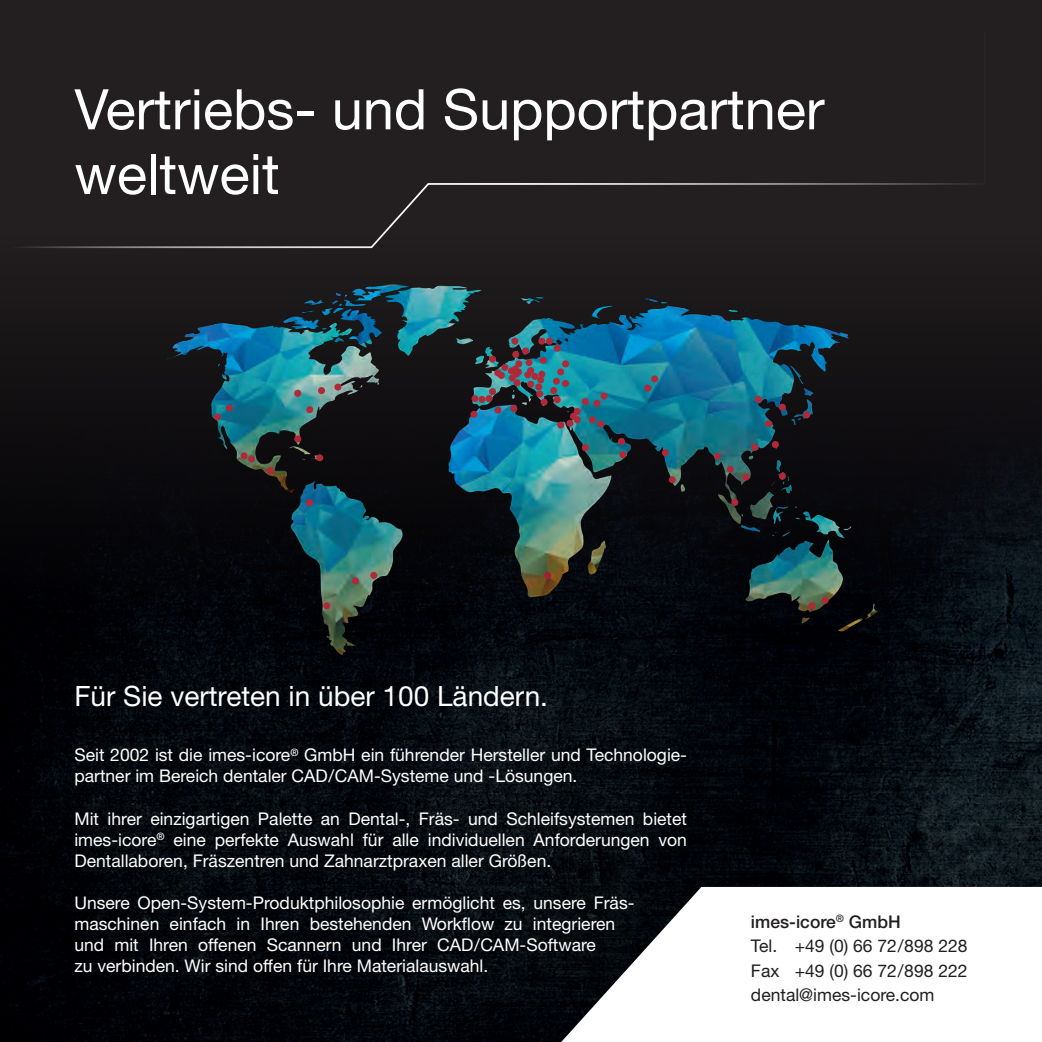
<style>
.page{position:relative;width:1042px;height:1042px;background:#231f20}
.page>*{position:absolute;margin:0;border:0;box-sizing:border-box;transform-origin:0 0}
.t1{font:56px/64.8px "Helvetica Neue LT Pro";color:#fff}
.t2{font:28px "Helvetica Neue LT Pro";color:#fff}
.t3{font:17.5px/21px "Helvetica Neue LT Pro";color:#fff}
.t4{font:17.5px/24.5px "Helvetica Neue LT Pro";color:#231f20}
.s1{font-weight:500}
</style>
<div class="page">
<img style="left:0;top:329px;width:1042px;height:713px">
<img style="left:161px;top:284px;width:729px;height:375px">
<div style="left:544px;top:572px;width:7px;height:7px;background:#a61c37;border-radius:50%"></div>
<div style="left:821px;top:597px;width:7px;height:7px;background:#b12938;border-radius:50%"></div>
<div style="left:808px;top:602px;width:7px;height:7px;background:#b12938;border-radius:50%"></div>
<div style="left:557px;top:421px;width:7px;height:7px;background:#b12938;border-radius:50%"></div>
<div style="left:570px;top:413px;width:7px;height:7px;background:#b12938;border-radius:50%"></div>
<div style="left:574px;top:416px;width:7px;height:7px;background:#b12938;border-radius:50%"></div>
<div style="left:566px;top:420px;width:7px;height:7px;background:#b12938;border-radius:50%"></div>
<div style="left:574px;top:408px;width:7px;height:7px;background:#b12938;border-radius:50%"></div>
<div style="left:618px;top:438px;width:7px;height:7px;background:#b12938;border-radius:50%"></div>
<div style="left:600px;top:392px;width:7px;height:7px;background:#b12938;border-radius:50%"></div>
<div style="left:644px;top:384px;width:7px;height:8px;background:#b12938;border-radius:50%"></div>
<div style="left:651px;top:375px;width:7px;height:7px;background:#b12938;border-radius:50%"></div>
<div style="left:593px;top:400px;width:7px;height:7px;background:#b12938;border-radius:50%"></div>
<div style="left:582px;top:398px;width:7px;height:7px;background:#b12938;border-radius:50%"></div>
<div style="left:619px;top:451px;width:7px;height:7px;background:#b12938;border-radius:50%"></div>
<div style="left:779px;top:404px;width:7px;height:7px;background:#b12938;border-radius:50%"></div>
<div style="left:765px;top:420px;width:7px;height:7px;background:#b12938;border-radius:50%"></div>
<div style="left:742px;top:473px;width:7px;height:7px;background:#b12938;border-radius:50%"></div>
<div style="left:779px;top:473px;width:7px;height:7px;background:#b12938;border-radius:50%"></div>
<div style="left:751px;top:444px;width:7px;height:7px;background:#b12938;border-radius:50%"></div>
<div style="left:316px;top:454px;width:7px;height:7px;background:#b12938;border-radius:50%"></div>
<div style="left:306px;top:499px;width:7px;height:7px;background:#b12938;border-radius:50%"></div>
<div style="left:241px;top:452px;width:7px;height:7px;background:#b12938;border-radius:50%"></div>
<div style="left:318px;top:387px;width:7px;height:7px;background:#b12938;border-radius:50%"></div>
<div style="left:306px;top:406px;width:7px;height:7px;background:#b12938;border-radius:50%"></div>
<div style="left:294px;top:390px;width:7px;height:7px;background:#b12938;border-radius:50%"></div>
<div style="left:294px;top:435px;width:7px;height:7px;background:#b12938;border-radius:50%"></div>
<div style="left:248px;top:455px;width:7px;height:7px;background:#b12938;border-radius:50%"></div>
<div style="left:731px;top:499px;width:7px;height:7px;background:#b12938;border-radius:50%"></div>
<div style="left:772px;top:441px;width:7px;height:7px;background:#b12938;border-radius:50%"></div>
<div style="left:352px;top:577px;width:7px;height:7px;background:#b12938;border-radius:50%"></div>
<div style="left:370px;top:572px;width:7px;height:7px;background:#b12938;border-radius:50%"></div>
<div style="left:323px;top:602px;width:7px;height:7px;background:#b12938;border-radius:50%"></div>
<div style="left:494px;top:407px;width:7px;height:7px;background:#b12938;border-radius:50%"></div>
<div style="left:589px;top:416px;width:7px;height:7px;background:#b12938;border-radius:50%"></div>
<div style="left:597px;top:420px;width:7px;height:8px;background:#b12938;border-radius:50%"></div>
<div style="left:755px;top:396px;width:7px;height:7px;background:#b12938;border-radius:50%"></div>
<div style="left:267px;top:467px;width:7px;height:7px;background:#b12938;border-radius:50%"></div>
<div style="left:669px;top:476px;width:7px;height:7px;background:#b12938;border-radius:50%"></div>
<div style="left:662px;top:449px;width:7px;height:7px;background:#b12938;border-radius:50%"></div>
<div style="left:803px;top:411px;width:7px;height:7px;background:#b12938;border-radius:50%"></div>
<div style="left:582px;top:444px;width:7px;height:7px;background:#b12938;border-radius:50%"></div>
<div style="left:727px;top:466px;width:7px;height:7px;background:#b12938;border-radius:50%"></div>
<div style="left:714px;top:453px;width:7px;height:7px;background:#b12938;border-radius:50%"></div>
<div style="left:510px;top:405px;width:7px;height:7px;background:#b12938;border-radius:50%"></div>
<div style="left:554px;top:396px;width:7px;height:7px;background:#b12938;border-radius:50%"></div>
<div style="left:550px;top:387px;width:7px;height:7px;background:#b12938;border-radius:50%"></div>
<div style="left:553px;top:378px;width:7px;height:7px;background:#b12938;border-radius:50%"></div>
<div style="left:562px;top:380px;width:7px;height:7px;background:#b12938;border-radius:50%"></div>
<div style="left:557px;top:368px;width:7px;height:7px;background:#b12938;border-radius:50%"></div>
<div style="left:562px;top:360px;width:7px;height:7px;background:#b12938;border-radius:50%"></div>
<div style="left:538px;top:338px;width:7px;height:7px;background:#b12938;border-radius:50%"></div>
<div style="left:546px;top:338px;width:7px;height:7px;background:#b12938;border-radius:50%"></div>
<div style="left:554px;top:345px;width:7px;height:7px;background:#b12938;border-radius:50%"></div>
<div style="left:540px;top:357px;width:7px;height:7px;background:#b12938;border-radius:50%"></div>
<div style="left:536px;top:390px;width:7px;height:7px;background:#b12938;border-radius:50%"></div>
<div style="left:535px;top:383px;width:7px;height:7px;background:#b12938;border-radius:50%"></div>
<div style="left:537px;top:376px;width:7px;height:7px;background:#b12938;border-radius:50%"></div>
<div style="left:531px;top:373px;width:7px;height:7px;background:#b12938;border-radius:50%"></div>
<div style="left:527px;top:367px;width:7px;height:7px;background:#b12938;border-radius:50%"></div>
<div style="left:525px;top:359px;width:7px;height:7px;background:#b12938;border-radius:50%"></div>
<div style="left:522px;top:347px;width:7px;height:7px;background:#b12938;border-radius:50%"></div>
<div style="left:511px;top:338px;width:7px;height:7px;background:#b12938;border-radius:50%"></div>
<div style="left:512px;top:351px;width:7px;height:7px;background:#b12938;border-radius:50%"></div>
<div style="left:471px;top:395px;width:7px;height:7px;background:#b12938;border-radius:50%"></div>
<div style="left:470px;top:411px;width:7px;height:7px;background:#b12938;border-radius:50%"></div>
<div style="left:478px;top:396px;width:7px;height:7px;background:#b12938;border-radius:50%"></div>
<div style="left:485px;top:395px;width:7px;height:7px;background:#b12938;border-radius:50%"></div>
<div style="left:489px;top:388px;width:7px;height:7px;background:#b12938;border-radius:50%"></div>
<div style="left:498px;top:372px;width:7px;height:7px;background:#b12938;border-radius:50%"></div>
<div style="left:494px;top:369px;width:7px;height:7px;background:#b12938;border-radius:50%"></div>
<div style="left:513px;top:379px;width:7px;height:7px;background:#b12938;border-radius:50%"></div>
<div style="left:509px;top:374px;width:7px;height:7px;background:#b12938;border-radius:50%"></div>
<div style="left:508px;top:367px;width:7px;height:7px;background:#b12938;border-radius:50%"></div>
<div style="left:515px;top:360px;width:7px;height:7px;background:#b12938;border-radius:50%"></div>
<div style="left:515px;top:368px;width:7px;height:7px;background:#b12938;border-radius:50%"></div>
<div style="left:513px;top:371px;width:7px;height:7px;background:#b12938;border-radius:50%"></div>
<div style="left:512px;top:365px;width:7px;height:7px;background:#b12938;border-radius:50%"></div>
<div style="left:527px;top:381px;width:7px;height:7px;background:#b12938;border-radius:50%"></div>
<div style="left:524px;top:371px;width:7px;height:7px;background:#b12938;border-radius:50%"></div>
<div style="left:501px;top:364px;width:7px;height:7px;background:#b12938;border-radius:50%"></div>
<div style="left:489px;top:355px;width:7px;height:8px;background:#b12938;border-radius:50%"></div>
<div style="left:538px;top:371px;width:7px;height:7px;background:#b12938;border-radius:50%"></div>
<div style="left:540px;top:399px;width:8px;height:7px;background:#b12938;border-radius:50%"></div>
<div style="left:334px;top:383px;width:7px;height:7px;background:#b12938;border-radius:50%"></div>
<div style="left:214px;top:413px;width:7px;height:7px;background:#b12938;border-radius:50%"></div>
<div style="left:226px;top:404px;width:7px;height:7px;background:#b12938;border-radius:50%"></div>
<svg style="left:22px;top:183px;width:949px;height:66px"></svg>
<svg style="left:561px;top:887px;width:481px;height:155px;fill:#fff"></svg>
<h1 class="t1" style="left:74px;top:76px;width:751px">Vertriebs- und Supportpartner weltweit</h1>
<h2 class="t2" style="left:74px;top:679px;width:475px">Für Sie vertreten in über 100 Ländern.</h2>
<p class="t3" style="left:74px;top:744px;width:614px">Seit 2002 ist die imes-icore<sup>®</sup> GmbH ein führender Hersteller und Technologie&shy;partner im Bereich dentaler CAD/CAM-Systeme und -Lösungen.</p>
<p class="t3" style="left:74px;top:807px;width:614px;text-align:justify">Mit ihrer einzigartigen Palette an Dental-, Fräs- und Schleifsystemen bietet imes-icore<sup>®</sup> eine perfekte Auswahl für alle individuellen Anforderungen von Dentallaboren, Fräszentren und Zahnarztpraxen aller Größen.</p>
<p class="t3" style="left:74px;top:891px;width:561px">Unsere Open-System-Produktphilosophie ermöglicht es, unsere Fräs&shy;maschinen einfach in Ihren bestehenden Workflow zu integrieren und mit Ihren offenen Scannern und Ihrer CAD/CAM-Software<br>zu verbinden. Wir sind offen für Ihre Materialauswahl.</p>
<p class="t4" style="left:751px;top:909px;width:218px"><span class="s1">imes-icore</span><sup>®</sup> <span class="s1">GmbH<br></span>Tel. +49 (0) 66 72/898 228<br>Fax +49 (0) 66 72/898 222 dental@imes-icore.com</p>
</div>
